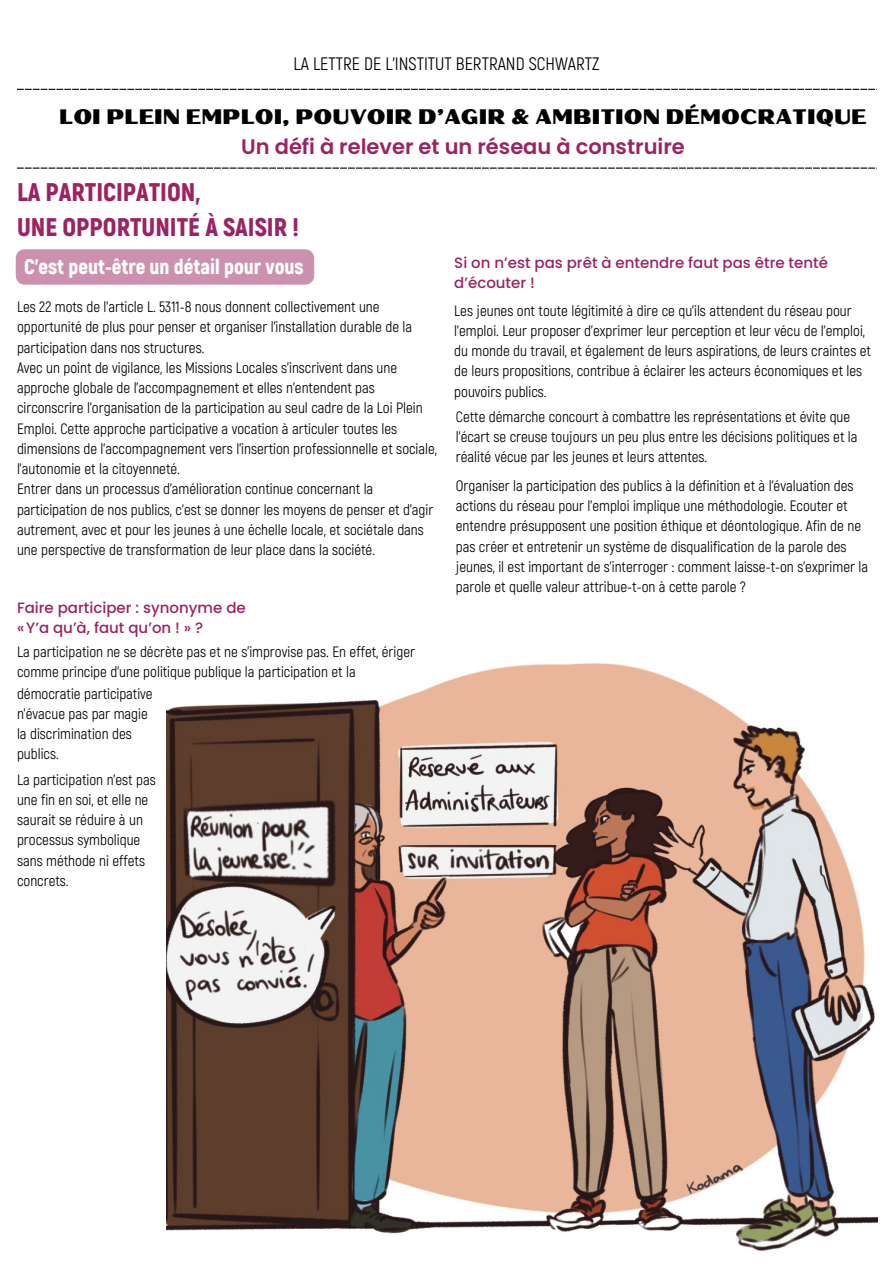
<style>
.page{position:relative;width:894px;height:1264px;background:#fff}
.page>*{position:absolute;margin:0;border:0;box-sizing:border-box;transform-origin:0 0}
.t1{font:900 25.5px/34.8px "Akrobat";color:#9c2362}
.t2{font:21px "Oilvare Base";color:#000}
.t3{font:600 21px "Poppins";color:#9c2362}
.t4{font:900 21px "Akrobat";color:#fff}
.t5{font:18px "Akrobat";color:#000}
.t6{font:15px/20.2px "Akrobat";color:#000}
.t7{font:500 15px/20.2px "Poppins";color:#9c2362}
</style>
<div class="page">
<svg style="left:17px;top:89px;width:858px;height:1px"></svg>
<svg style="left:17px;top:167px;width:858px;height:2px;background:#838383"></svg>
<img style="left:167px;top:663px;width:709px;height:588px">
<div style="left:16px;top:249px;width:298px;height:36px;background:#cd91b0;border-radius:9px"></div>
<p class="t5" style="left:293px;top:53px;width:307px">LA LETTRE DE L'INSTITUT BERTRAND SCHWARTZ</p>
<h2 class="t2" style="left:59px;top:103px;width:808px">LOI PLEIN EMPLOI, POUVOIR D’AGIR &amp; AMBITION DÉMOCRATIQUE</h2>
<h2 class="t3" style="left:241px;top:132px;width:445px">Un défi à relever et un réseau à construire</h2>
<h1 class="t1" style="left:17px;top:176px;width:284px">LA PARTICIPATION,<br>UNE OPPORTUNITÉ À SAISIR !</h1>
<h2 class="t4" style="left:24px;top:254px;width:281px">C’est peut-être un détail pour vous</h2>
<p class="t6" style="left:17px;top:297px;width:421px">Les 22 mots de l’article L. 5311-8 nous donnent collectivement une opportunité de plus pour penser et organiser l’installation durable de la participation dans nos structures.<br>Avec un point de vigilance, les Missions Locales s’inscrivent dans une approche globale de l’accompagnement et elles n’entendent pas circonscrire l’organisation de la participation au seul cadre de la Loi Plein Emploi. Cette approche participative a vocation à articuler toutes les dimensions de l’accompagnement vers l’insertion professionnelle et sociale, l’autonomie et la citoyenneté.<br>Entrer dans un processus d’amélioration continue concernant la participation de nos publics, c’est se donner les moyens de penser et d’agir autrement, avec et pour les jeunes à une échelle locale, et sociétale dans une perspective de transformation de leur place dans la société.</p>
<p class="t7" style="left:17px;top:597px;width:230px">Faire participer : synonyme de «Y’a qu’à, faut qu’on ! » ?</p>
<p class="t6" style="left:17px;top:642px;width:399px">La participation ne se décrète pas et ne s’improvise pas. En effet, ériger comme principe d’une politique publique la participation et la</p>
<p class="t6" style="left:17px;top:683px;width:137px">démocratie participative n’évacue pas par magie la discrimination des publics.</p>
<p class="t6" style="left:17px;top:769px;width:140px">La participation n’est pas une fin en soi, et elle ne saurait se réduire à un processus symbolique sans méthode ni effets concrets.</p>
<p class="t7" style="left:454px;top:252px;width:375px">Si on n’est pas prêt à entendre faut pas être tenté d’écouter !</p>
<p class="t6" style="left:454px;top:301px;width:418px">Les jeunes ont toute légitimité à dire ce qu’ils attendent du réseau pour l’emploi. Leur proposer d’exprimer leur perception et leur vécu de l’emploi, du monde du travail, et également de leurs aspirations, de leurs craintes et de leurs propositions, contribue à éclairer les acteurs économiques et les pouvoirs publics.</p>
<p class="t6" style="left:455px;top:407px;width:403px">Cette démarche concourt à combattre les représentations et évite que l’écart se creuse toujours un peu plus entre les décisions politiques et la réalité vécue par les jeunes et leurs attentes.</p>
<p class="t6" style="left:455px;top:476px;width:413px">Organiser la participation des publics à la définition et à l’évaluation des actions du réseau pour l’emploi implique une méthodologie. Ecouter et entendre présupposent une position éthique et déontologique. Afin de ne pas créer et entretenir un système de disqualification de la parole des jeunes, il est important de s’interroger : comment laisse-t-on s’exprimer la parole et quelle valeur attribue-t-on à cette parole ?</p>
</div>
